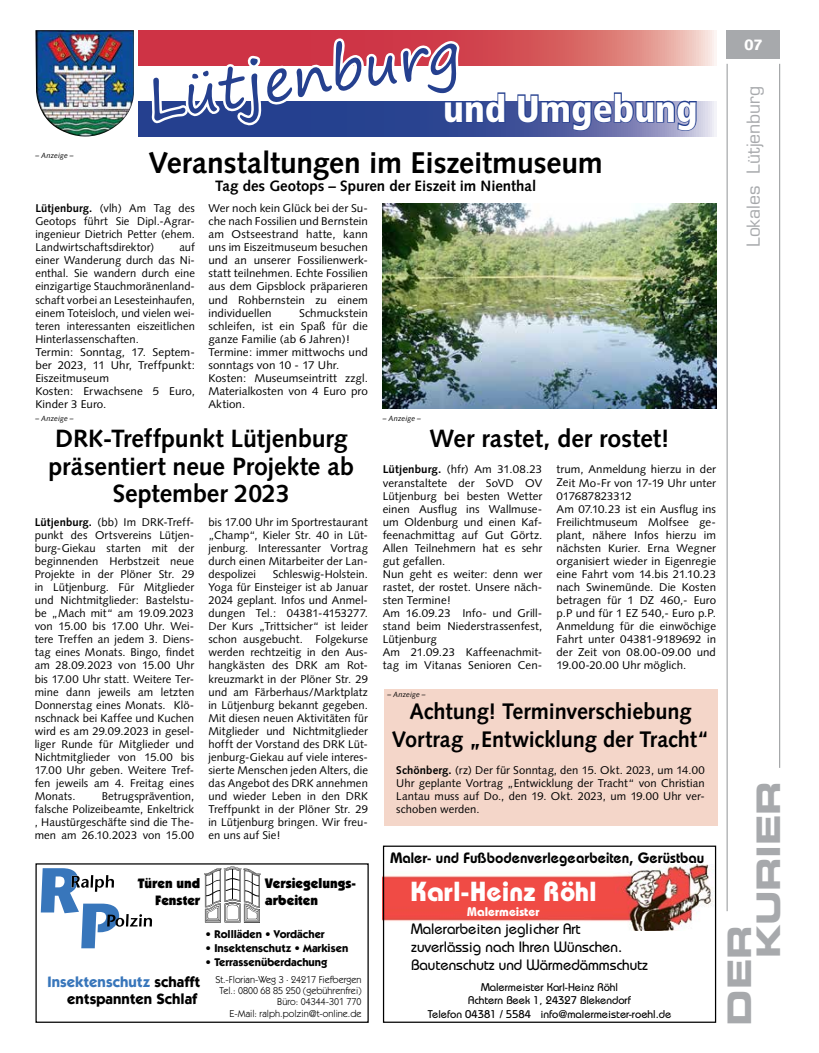
<style>
.page{position:relative;width:819px;height:1053px;background:#fff}
.page>*{position:absolute;margin:0;border:0;box-sizing:border-box;transform-origin:0 0}
.t1{font:57.5px "Segoe Print";color:#25408f}
.t2{font:900 condensed 37.5px "Frutiger LT Std";color:#fff}
.t3{font:32.5px/28.9px "Eurostile LT Std Bold Ex 2";letter-spacing:-.01em;color:#a7a9ac}
.t4{font:700 30px "Syntax LT Std";letter-spacing:-.005em;color:#000}
.t5{font:700 27.5px "Bauhaus";color:#fff}
.t6{font:700 25px/27.5px "Syntax LT Std";letter-spacing:-.005em;color:#000;text-align:center}
.t7{font:700 22.5px/27.5px "Syntax LT Std";letter-spacing:-.005em;color:#000;text-align:center}
.t8{font:17.5px "Eurostile LT Std";color:#a7a9ac}
.t9{font:500 15px/18px "Bauhaus";color:#000}
.t10{font:600 15px "Bauhaus";color:#000}
.t11{font:700 15px "Syntax LT Std";color:#000}
.t12{font:700 15px/17.5px "ITC Kabel Std";color:#000;text-align:right}
.t13{font:900 15px "Syntax LT Std";color:#fff}
.t14{font:900 13.75px/16.5px "ITC Kabel Std";color:#000;text-align:right}
.t15{font:700 12.5px "Bauhaus";color:#fff}
.t16{font:11.25px/13px "Syntax";letter-spacing:.005em;color:#000;text-align:justify}
.t17{font:500 11.25px/13.5px "Bauhaus";color:#000;text-align:center}
.t18{font:700 11.25px "ITC Kabel Std";color:#000}
.t19{font:10px/11.2px "ITC Kabel Std";color:#000;text-align:right}
.t20{font:italic 7.5px "Syntax LT Std";letter-spacing:.015em;color:#000}
.s1{font-weight:700}
.s2{color:#3876bb}
</style>
<div class="page">
<div style="left:384px;top:689px;width:333px;height:137px;background:#f4d6c9"></div>
<hr style="left:726px;top:64px;width:1px;height:847px;background:#939598">
<hr style="left:779px;top:64px;width:1px;height:703px;background:#939598">
<div style="left:726px;top:30px;width:54px;height:29px;background:#a7a9ac"></div>
<svg style="left:41px;top:868px;width:111px;height:80px"></svg>
<svg style="left:204px;top:866px;width:57px;height:56px"></svg>
<img style="left:385px;top:864px;width:329px;height:66px">
<div style="left:383px;top:845px;width:333px;height:177px;border:1px solid #000"></div>
<svg style="left:138px;top:101px;width:578px;height:35px;background:#818aba"></svg>
<svg style="left:138px;top:30px;width:578px;height:36px;background:#db7273"></svg>
<svg style="left:516px;top:92px;width:181px;height:40px"></svg>
<img style="left:35px;top:30px;width:99px;height:106px">
<svg style="left:146px;top:36px;width:360px;height:100px"></svg>
<img style="left:383px;top:204px;width:333px;height:204px">
<p class="t1" style="left:139px;top:50px;width:317px;rotate:-9deg">Lütjenburg</p>
<p class="t2" style="left:443px;top:86px;width:256px">und Umgebung</p>
<p class="t4" style="left:148px;top:146px;width:456px">Veranstaltungen im Eiszeitmuseum</p>
<p class="t11" style="left:215px;top:177px;width:322px">Tag des Geotops – Spuren der Eiszeit im Nienthal</p>
<p class="t16" style="left:35px;top:202px;width:161px"><span class="s1">Lütjenburg.</span> (vlh) Am Tag des Geotops führt Sie Dipl.-Agrar&shy;ingenieur Dietrich Petter (ehem.<br>Landwirtschaftsdirektor)</p>
<p class="t20" style="left:35px;top:151px;width:40px">– Anzeige –</p>
<p class="t16" style="left:208px;top:202px;width:161px">Wer noch kein Glück bei der Su&shy;che nach Fossilien und Bernstein am Ostseestrand hatte, kann uns im Eiszeitmuseum besuchen und an unserer Fossilienwerk&shy;statt teilnehmen. Echte Fossilien aus dem Gipsblock präparieren und Rohbernstein zu einem individuellen</p>
<p class="t16" style="left:35px;top:241px;width:161px;text-align:left;text-indent:144px">auf einer Wanderung durch das Ni&shy;enthal. Sie wandern durch eine einzigartige Stauchmoränenland&shy;schaft vorbei an Lesesteinhaufen, einem Toteisloch, und vielen wei&shy;teren interessanten eiszeitlichen<br>Hinterlassenschaften.<br>Termin: Sonntag, 17. Septem&shy;ber 2023, 11 Uhr, Treffpunkt:<br>Eiszeitmuseum<br>Kosten: Erwachsene 5 Euro,<br>Kinder 3 Euro.</p>
<p class="t16" style="left:208px;top:306px;width:161px;text-align:left;text-indent:91px">Schmuckstein schleifen, ist ein Spaß für die ganze Familie (ab 6 Jahren)!<br>Termine: immer mittwochs und sonntags von 10 - 17 Uhr.<br>Kosten: Museumseintritt zzgl.<br>Materialkosten von 4 Euro pro<br>Aktion.</p>
<p class="t6" style="left:49px;top:425px;width:307px">DRK-Treffpunkt Lütjenburg präsentiert neue Projekte ab<br>September 2023</p>
<p class="t16" style="left:35px;top:515px;width:161px"><span class="s1">Lütjenburg.</span> (bb) Im DRK-Treff&shy;punkt des Ortsvereins Lütjen&shy;burg-Giekau starten mit der beginnenden Herbstzeit neue Projekte in der Plöner Str. 29 in Lütjenburg. Für Mitglieder und Nichtmitglieder: Bastelstu&shy;be „Mach mit“ am 19.09.2023 von 15.00 bis 17.00 Uhr. Wei&shy;tere Treffen an jedem 3. Diens&shy;tag eines Monats. Bingo, findet am 28.09.2023 von 15.00 Uhr bis 17.00 Uhr statt. Weitere Ter&shy;mine dann jeweils am letzten Donnerstag eines Monats. Klö&shy;nschnack bei Kaffee und Kuchen wird es am 29.09.2023 in gesel&shy;liger Runde für Mitglieder und Nichtmitglieder von 15.00 bis 17.00 Uhr geben. Weitere Tref&shy;fen jeweils am 4. Freitag eines Monats.</p>
<p class="t20" style="left:35px;top:414px;width:40px">– Anzeige –</p>
<p class="t20" style="left:383px;top:414px;width:40px">– Anzeige –</p>
<p class="t6" style="left:429px;top:425px;width:241px">Wer rastet, der rostet!</p>
<p class="t16" style="left:383px;top:463px;width:161px;text-align:left"><span class="s1">Lütjenburg.</span> (hfr) Am 31.08.23 veranstaltete der SoVD OV<br>Lütjenburg bei besten Wetter einen Ausflug ins Wallmuse&shy;um Oldenburg und einen Kaf&shy;feenachmittag auf Gut Görtz.<br>Allen Teilnehmern hat es sehr gut gefallen.<br>Nun geht es weiter: denn wer rastet, der rostet. Unsere näch&shy;sten Termine!<br>Am 16.09.23 Info- und Grill&shy;stand beim Niederstrassenfest,<br>Lütjenburg<br>Am 21.09.23 Kaffeenachmit&shy;tag im Vitanas Senioren Cen-</p>
<p class="t16" style="left:556px;top:463px;width:161px;text-align:left">trum, Anmeldung hierzu in der<br>Zeit Mo-Fr von 17-19 Uhr unter<br>017687823312<br>Am 07.10.23 ist ein Ausflug ins<br>Freilichtmuseum Molfsee ge&shy;plant, nähere Infos hierzu im nächsten Kurier. Erna Wegner organisiert wieder in Eigenregie eine Fahrt vom 14.bis 21.10.23 nach Swinemünde. Die Kosten betragen für 1 DZ 460,- Euro p.P und für 1 EZ 540,- Euro p.P.<br>Anmeldung für die einwöchige<br>Fahrt unter 04381-9189692 in der Zeit von 08.00-09.00 und<br>19.00-20.00 Uhr möglich.</p>
<p class="t16" style="left:208px;top:515px;width:161px">bis 17.00 Uhr im Sportrestaurant „Champ“, Kieler Str. 40 in Lüt&shy;jenburg. Interessanter Vortrag durch einen Mitarbeiter der Lan&shy;despolizei</p>
<p class="t16" style="left:208px;top:567px;width:161px;text-indent:64px">Schleswig-Holstein.<br>Yoga für Einsteiger ist ab Januar 2024 geplant. Infos und Anmel&shy;dungen Tel.: 04381-4153277.<br>Der Kurs „Trittsicher“ ist leider schon ausgebucht. Folgekurse werden rechtzeitig in den Aus&shy;hangkästen des DRK am Rot&shy;kreuzmarkt in der Plöner Str. 29 und am Färberhaus/Marktplatz in Lütjenburg bekannt gegeben.<br>Mit diesen neuen Aktivitäten für Mitglieder und Nichtmitglieder hofft der Vorstand des DRK Lüt&shy;jenburg-Giekau auf viele interes&shy;sierte Menschen jeden Alters, die das Angebot des DRK annehmen und wieder Leben in den DRK Treffpunkt in der Plöner Str. 29 in Lütjenburg bringen. Wir freu&shy;en uns auf Sie!</p>
<p class="t20" style="left:387px;top:690px;width:40px">– Anzeige –</p>
<p class="t7" style="left:391px;top:697px;width:319px">Achtung! Terminverschiebung<br>Vortrag „Entwicklung der Tracht“</p>
<p class="t16" style="left:396px;top:763px;width:310px"><span class="s1">Schönberg.</span> (rz) Der für Sonntag, den 15. Okt. 2023, um 14.00<br>Uhr geplante Vortrag „Entwicklung der Tracht“ von Christian Lantau muss auf Do., den 19. Okt. 2023, um 19.00 Uhr ver&shy;schoben werden.</p>
<p class="t16" style="left:35px;top:789px;width:161px;text-indent:67px">Betrugsprävention, falsche Polizeibeamte, Enkeltrick , Haustürgeschäfte sind die The&shy;men am 26.10.2023 von 15.00</p>
<p class="t14" style="left:138px;top:875px;width:64px">Türen und<br>Fenster</p>
<p class="t14" style="left:265px;top:875px;width:92px;text-align:left">Versiegelungs&shy;arbeiten</p>
<p class="t18" style="left:206px;top:927px;width:120px">• Rollläden • Vordächer</p>
<p class="t18" style="left:206px;top:941px;width:144px">• Insektenschutz • Markisen</p>
<p class="t18" style="left:206px;top:955px;width:123px">• Terrassenüberdachung</p>
<p class="t19" style="left:215px;top:973px;width:148px">St.-Florian-Weg 3 · 24217 Fiefbergen<br>Tel.: 0800 68 85 250 (gebührenfrei)<br>Büro: 04344-301 770<br>E-Mail: ralph.polzin@t-online.de</p>
<p class="t12" style="left:48px;top:972px;width:154px"><span class="s2">Insektenschutz</span> schafft entspannten Schlaf</p>
<p class="t10" style="left:390px;top:849px;width:316px">Maler- und Fußbodenverlegearbeiten, Gerüstbau</p>
<p class="t5" style="left:410px;top:874px;width:188px">Karl-Heinz Röhl</p>
<p class="t15" style="left:467px;top:903px;width:74px">Malermeister</p>
<p class="t9" style="left:411px;top:919px;width:238px">Malerarbeiten jeglicher Art zuverlässig nach Ihren Wünschen.<br>Bautenschutz und Wärmedämmschutz</p>
<p class="t17" style="left:427px;top:979px;width:245px">Malermeister Karl-Heinz Röhl<br>Achtern Beek 1, 24327 Blekendorf<br>Telefon 04381 / 5584 info@malermeister-roehl.de</p>
<p class="t13" style="left:744px;top:36px;width:20px">07</p>
<p class="t8" style="left:743px;top:247px;width:163px;rotate:-90deg">Lokales Lütjenburg</p>
<p class="t3" style="left:724px;top:958px;width:179px;text-indent:-67px;rotate:-90deg">Der<br>Kurier</p>
</div>
